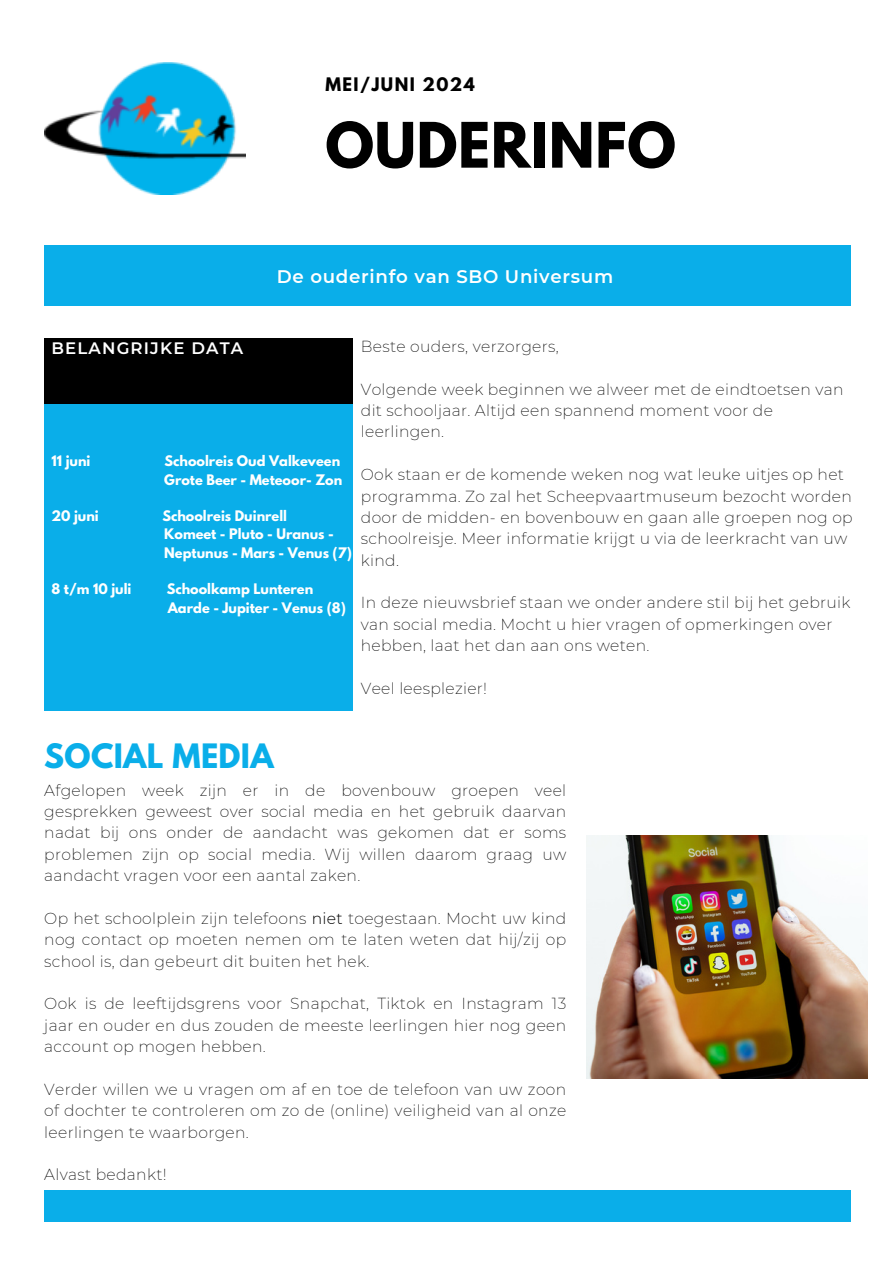
<style>
.page{position:relative;width:894px;height:1264px;background:#fff}
.page>*{position:absolute;margin:0;border:0;box-sizing:border-box;transform-origin:0 0}
.t1{font:700 55.5px "League Spartan";letter-spacing:.01em;color:#000}
.t2{font:700 29.85px "League Spartan";letter-spacing:.01em;color:#0aaee9}
.t3{font:600 18.15px "Montserrat";letter-spacing:.04em;color:#fff}
.t4{font:600 16.5px "Montserrat";letter-spacing:.07em;color:#fff}
.t5{font:700 16.5px "League Spartan";letter-spacing:.09em;color:#000}
.t6{font:200 15.6px/21.3px "Montserrat";letter-spacing:.02em;color:#000;text-align:justify}
.t7{font:700 12.9px "League Spartan";color:#fff}
.s1{font-weight:300}
</style>
<div class="page">
<div style="left:44px;top:245px;width:806px;height:61px;background:#0aaee9"></div>
<div style="left:44px;top:404px;width:309px;height:307px;background:#0aaee9"></div>
<div style="left:44px;top:339px;width:309px;height:65px;background:#000"></div>
<div style="left:44px;top:1189px;width:806px;height:32px;background:#0aaee9"></div>
<img style="left:44px;top:63px;width:202px;height:131px">
<img style="left:586px;top:835px;width:281px;height:243px">
<h2 class="t5" style="left:325px;top:76px;width:151px">MEI/JUNI 2024</h2>
<h5 class="t1" style="left:325px;top:118px;width:352px">OUDERINFO</h5>
<h5 class="t3" style="left:277px;top:265px;width:338px">De ouderinfo van SBO Universum</h5>
<p class="t4" style="left:51px;top:338px;width:193px">BELANGRIJKE DATA</p>
<p class="t6" style="left:361px;top:335px;width:199px">Beste ouders, verzorgers,</p>
<p class="t6" style="left:361px;top:378px;width:484px;text-align:left">Volgende week beginnen we alweer met de eindtoetsen van dit schooljaar. Altijd een spannend moment voor de leerlingen.</p>
<h5 class="t6" style="left:361px;top:464px;width:493px;text-align:left">Ook staan er de komende weken nog wat leuke uitjes op het programma. Zo zal het Scheepvaartmuseum bezocht worden door de midden- en bovenbouw en gaan alle groepen nog op schoolreisje. Meer informatie krijgt u via de leerkracht van uw kind.</h5>
<h5 class="t6" style="left:361px;top:592px;width:491px;text-align:left">In deze nieuwsbrief staan we onder andere stil bij het gebruik van social media. Mocht u hier vragen of opmerkingen over hebben, laat het dan aan ons weten.</h5>
<h5 class="t6" style="left:361px;top:677px;width:128px">Veel leesplezier!</h5>
<h1 class="t7" style="left:51px;top:454px;width:40px">11 juni</h1>
<h1 class="t7" style="left:164px;top:454px;width:177px">Schoolreis Oud Valkeveen</h1>
<h4 class="t7" style="left:164px;top:473px;width:179px">Grote Beer - Meteoor- Zon</h4>
<h3 class="t7" style="left:51px;top:509px;width:49px">20 juni</h3>
<h3 class="t7" style="left:162px;top:509px;width:126px">Schoolreis Duinrell</h3>
<p class="t7" style="left:164px;top:528px;width:171px">Komeet - Pluto - Uranus -</p>
<p class="t7" style="left:164px;top:546px;width:189px">Neptunus - Mars - Venus (7)</p>
<p class="t7" style="left:51px;top:582px;width:81px">8 t/m 10 juli</p>
<p class="t7" style="left:167px;top:582px;width:148px">Schoolkamp Lunteren</p>
<p class="t7" style="left:168px;top:601px;width:179px">Aarde - Jupiter - Venus (8)</p>
<p class="t2" style="left:44px;top:741px;width:231px">SOCIAL MEDIA</p>
<h5 class="t6" style="left:44px;top:779px;width:523px">Afgelopen week zijn er in de bovenbouw groepen veel gesprekken geweest over social media en het gebruik daarvan nadat bij ons onder de aandacht was gekomen dat er soms problemen zijn op social media. Wij willen daarom graag uw aandacht vragen voor een aantal zaken.</h5>
<h5 class="t6" style="left:44px;top:907px;width:523px">Op het schoolplein zijn telefoons <span class="s1">niet</span> toegestaan. Mocht uw kind nog contact op moeten nemen om te laten weten dat hij/zij op school is, dan gebeurt dit buiten het hek.</h5>
<h5 class="t6" style="left:44px;top:993px;width:523px">Ook is de leeftijdsgrens voor Snapchat, Tiktok en Instagram 13 jaar en ouder en dus zouden de meeste leerlingen hier nog geen account op mogen hebben.</h5>
<h5 class="t6" style="left:44px;top:1078px;width:523px">Verder willen we u vragen om af en toe de telefoon van uw zoon of dochter te controleren om zo de (online) veiligheid van al onze leerlingen te waarborgen.</h5>
<h5 class="t6" style="left:44px;top:1164px;width:124px">Alvast bedankt!</h5>
</div>
